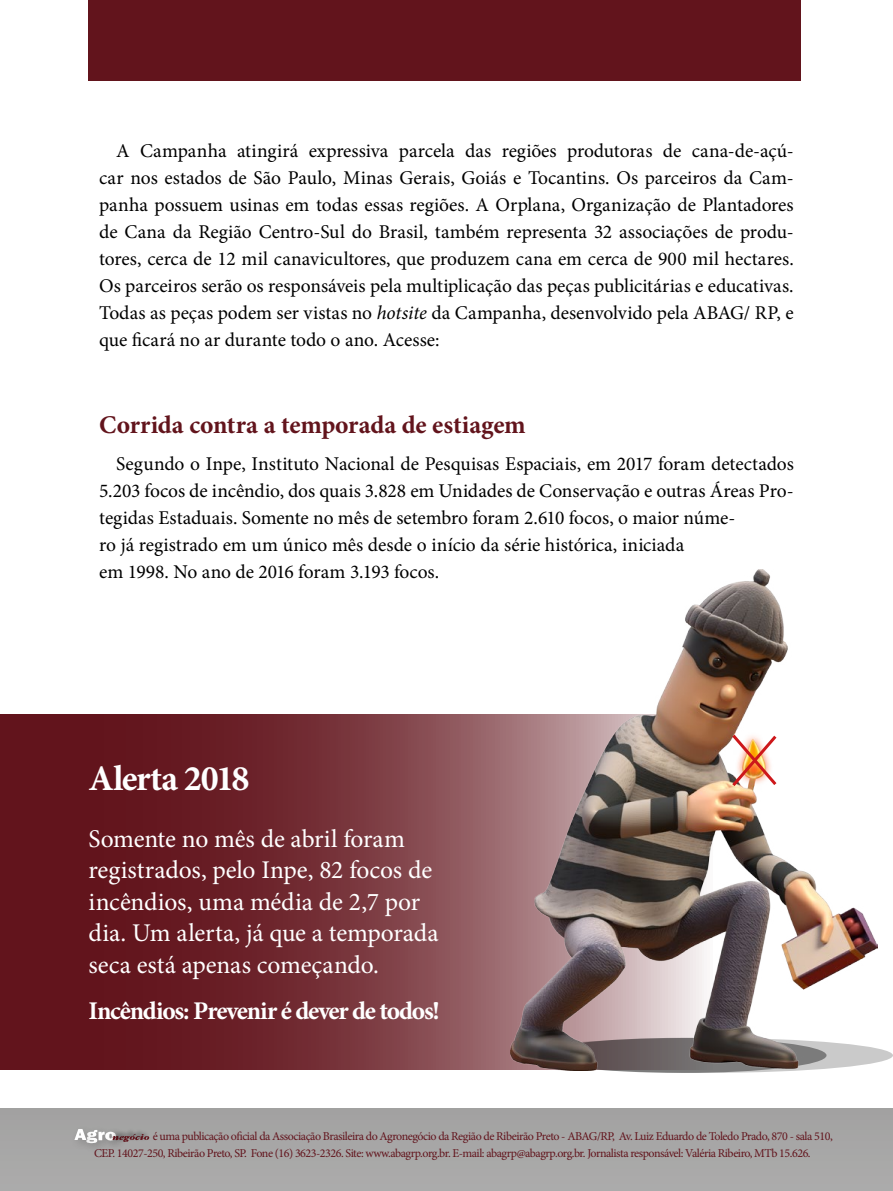
<style>
.page{position:relative;width:893px;height:1191px;background:#fff}
.page>*{position:absolute;margin:0;border:0;box-sizing:border-box;transform-origin:0 0}
.t1{font:700 36px "Minion Pro";letter-spacing:-.035em;color:#fff}
.t2{font:25.5px/31.5px "Minion Pro";letter-spacing:-.005em;color:#fff}
.t3{font:700 25.5px "Minion Pro";color:#62141c}
.t4{font:700 25.5px "Minion Pro";letter-spacing:-.05em;color:#fff}
.t5{font:19.5px/27px "Minion Pro";letter-spacing:-.005em;color:#000;text-align:justify}
.t6{font:12px/16.5px "Minion Pro";letter-spacing:-.04em;color:#62141c}
.s1{font-style:italic}
</style>
<div class="page">
<div style="left:0;top:1108px;width:893px;height:83px;background:#a7a7a7"></div>
<svg style="left:0;top:714px;width:511px;height:356px;background:#722d34"></svg>
<div style="left:89px;top:0;width:712px;height:81px;background:#62141c"></div>
<svg style="left:537px;top:1037px;width:289px;height:36px"></svg>
<img style="left:511px;top:570px;width:367px;height:500px">
<img style="left:729px;top:731px;width:51px;height:58px">
<div style="left:69px;top:1124px;width:28px;height:27px;background:#a4a4a3"></div>
<div style="left:93px;top:1126px;width:23px;height:25px;background:#9f9e9e"></div>
<div style="left:100px;top:1126px;width:27px;height:25px;background:#a5a4a4"></div>
<div style="left:104px;top:1127px;width:23px;height:21px;background:#a1a0a0"></div>
<div style="left:126px;top:1127px;width:10px;height:10px;background:#a3a3a2"></div>
<div style="left:134px;top:1128px;width:10px;height:9px;background:#a4a4a3"></div>
<svg style="left:74px;top:1129px;width:76px;height:14px"></svg>
<p class="t5" style="left:99px;top:137px;width:696px;text-indent:17px">A Campanha atingirá expressiva parcela das regiões produtoras de cana-de-açú&shy;car nos estados de São Paulo, Minas Gerais, Goiás e Tocantins. Os parceiros da Cam&shy;panha possuem usinas em todas essas regiões. A Orplana, Organização de Plantadores de Cana da Região Centro-Sul do Brasil, também representa 32 associações de produ&shy;tores, cerca de 12 mil canavicultores, que produzem cana em cerca de 900 mil hectares.<br>Os parceiros serão os responsáveis pela multiplicação das peças publicitárias e educativas.<br>Todas as peças podem ser vistas no <span class="s1">hotsite</span> da Campanha, desenvolvido pela ABAG/ RP, e que ficará no ar durante todo o ano. Acesse:</p>
<h2 class="t3" style="left:99px;top:407px;width:428px">Corrida contra a temporada de estiagem</h2>
<p class="t5" style="left:99px;top:450px;width:696px;text-align:left;text-indent:17px">Segundo o Inpe, Instituto Nacional de Pesquisas Espaciais, em 2017 foram detectados 5.203 focos de incêndio, dos quais 3.828 em Unidades de Conservação e outras Áreas Pro&shy;tegidas Estaduais. Somente no mês de setembro foram 2.610 focos, o maior núme-<br>ro já registrado em um único mês desde o início da série histórica, iniciada<br>em 1998. No ano de 2016 foram 3.193 focos.</p>
<h1 class="t1" style="left:89px;top:753px;width:163px">Alerta 2018</h1>
<h2 class="t2" style="left:89px;top:823px;width:352px">Somente no mês de abril foram registrados, pelo Inpe, 82 focos de incêndios, uma média de 2,7 por dia. Um alerta, já que a temporada seca está apenas começando.</h2>
<h2 class="t4" style="left:89px;top:993px;width:353px">Incêndios: Prevenir é dever de todos!</h2>
<p class="t6" style="left:94px;top:1128px;width:740px;text-indent:59px">é uma publicação oficial da Associação Brasileira do Agronegócio da Região de Ribeirão Preto - ABAG/RP, Av. Luiz Eduardo de Toledo Prado, 870 - sala 510,<br>CEP. 14027-250, Ribeirão Preto, SP. Fone (16) 3623-2326. Site: www.abagrp.org.br. E-mail: abagrp@abagrp.org.br. Jornalista responsável: Valéria Ribeiro, MTb 15.626.</p>
</div>
